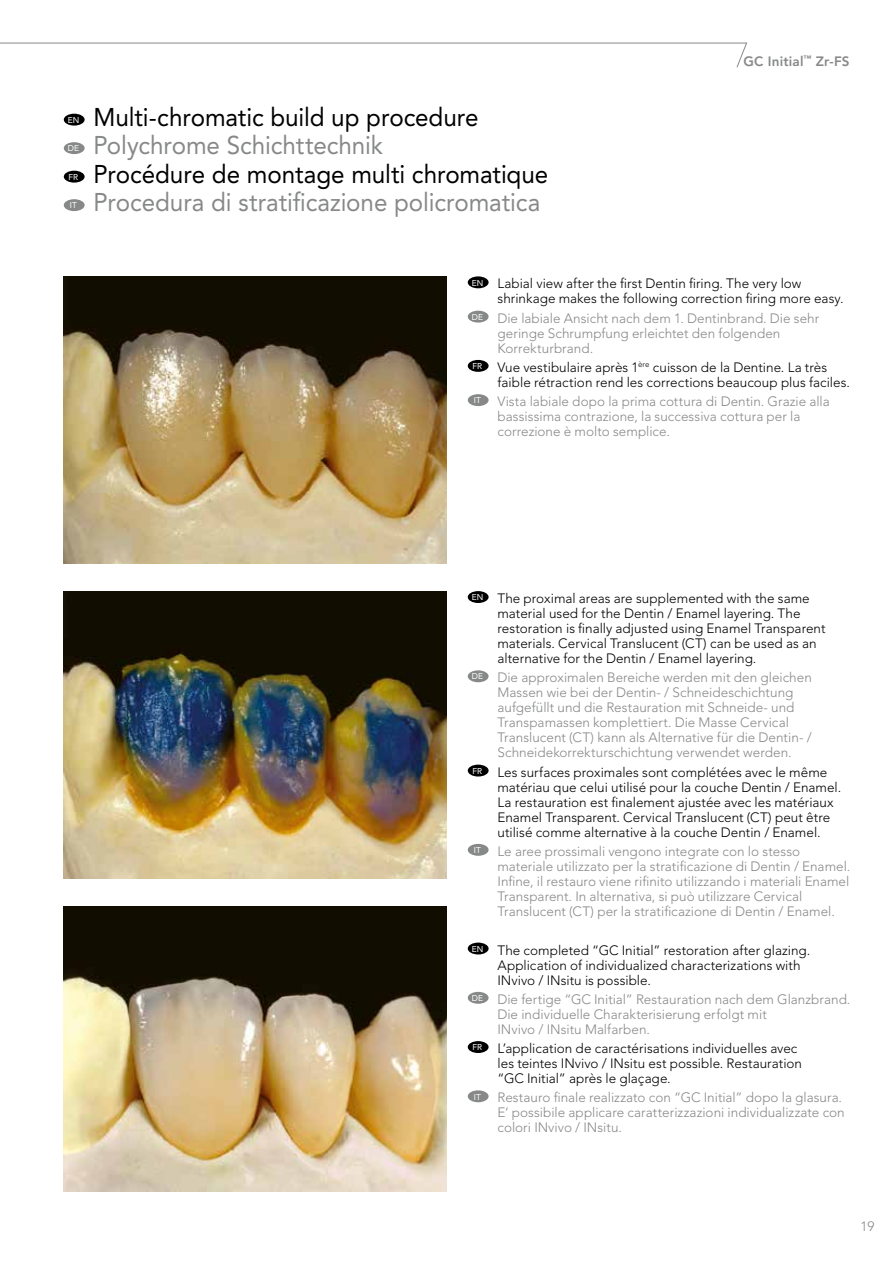
<style>
.page{position:relative;width:893px;height:1263px;background:#fff}
.page>*{position:absolute;margin:0;border:0;box-sizing:border-box;transform-origin:0 0}
.t1{font:25.5px "Avenir LT Std";letter-spacing:-.005em;color:#000;scale:.95 1}
.t2{font:25.5px "Avenir LT Std";letter-spacing:-.005em;color:#878988;scale:.95 1}
.t3{font:300 13.5px/15px "Avenir LT Std";color:#878988}
.t4{font:300 13.5px/15px "Avenir LT Std";color:#000}
.t5{font:800 13.5px "Avenir LT Std";letter-spacing:.015em;color:#878988}
.t6{font:8.4px "Avenir LT Std";letter-spacing:.01em;color:#fff}
</style>
<div class="page">
<svg style="left:0;top:42px;width:748px;height:26px"></svg>
<div style="left:64px;top:114px;width:21px;height:12px;background:#000;border-radius:50%"></div>
<div style="left:64px;top:142px;width:21px;height:12px;background:#878988;border-radius:50%"></div>
<div style="left:64px;top:171px;width:21px;height:12px;background:#000;border-radius:50%"></div>
<div style="left:64px;top:199px;width:21px;height:12px;background:#878988;border-radius:50%"></div>
<div style="left:468px;top:276px;width:21px;height:12px;background:#000;border-radius:50%"></div>
<div style="left:468px;top:311px;width:21px;height:12px;background:#878988;border-radius:50%"></div>
<div style="left:468px;top:360px;width:21px;height:12px;background:#000;border-radius:50%"></div>
<div style="left:468px;top:394px;width:21px;height:12px;background:#878988;border-radius:50%"></div>
<div style="left:468px;top:591px;width:21px;height:12px;background:#000;border-radius:50%"></div>
<div style="left:468px;top:670px;width:21px;height:12px;background:#878988;border-radius:50%"></div>
<div style="left:468px;top:765px;width:21px;height:11px;background:#000;border-radius:50%"></div>
<div style="left:468px;top:844px;width:21px;height:12px;background:#878988;border-radius:50%"></div>
<div style="left:468px;top:942px;width:21px;height:12px;background:#000;border-radius:50%"></div>
<div style="left:468px;top:992px;width:21px;height:12px;background:#878988;border-radius:50%"></div>
<div style="left:468px;top:1041px;width:21px;height:12px;background:#000;border-radius:50%"></div>
<div style="left:468px;top:1090px;width:21px;height:12px;background:#878988;border-radius:50%"></div>
<img style="left:64px;top:591px;width:382px;height:287px">
<img style="left:64px;top:276px;width:382px;height:287px">
<img style="left:64px;top:907px;width:382px;height:285px">
<p class="t6" style="left:68px;top:115px;width:13px">EN</p>
<h1 class="t1" style="left:94px;top:102px;width:407px">Multi-chromatic build up procedure</h1>
<p class="t6" style="left:68px;top:144px;width:13px">DE</p>
<h1 class="t2" style="left:94px;top:130px;width:306px">Polychrome Schichttechnik</h1>
<p class="t6" style="left:69px;top:172px;width:11px">FR</p>
<h1 class="t1" style="left:94px;top:159px;width:480px">Procédure de montage multi chromatique</h1>
<p class="t6" style="left:70px;top:201px;width:9px">IT</p>
<h1 class="t2" style="left:94px;top:187px;width:472px">Procedura di stratificazione policromatica</h1>
<p class="t5" style="left:744px;top:53px;width:107px">GC Initial<sup>™</sup> Zr-FS</p>
<p class="t4" style="left:497px;top:276px;width:348px;text-indent:-26px"><sup>EN</sup> Labial view after the first Dentin firing. The very low shrinkage makes the following correction firing more easy.</p>
<p class="t3" style="left:497px;top:310px;width:323px;text-indent:-26px"><sup>DE</sup> Die labiale Ansicht nach dem 1. Dentinbrand. Die sehr geringe Schrumpfung erleichtet den folgenden<br>Korrekturbrand.</p>
<p class="t4" style="left:497px;top:360px;width:354px;text-indent:-25px"><sup>FR</sup> Vue vestibulaire après 1<sup>ère</sup> cuisson de la Dentine. La très faible rétraction rend les corrections beaucoup plus faciles.</p>
<p class="t3" style="left:497px;top:394px;width:334px;text-indent:-24px"><sup>IT</sup> Vista labiale dopo la prima cottura di Dentin. Grazie alla bassissima contrazione, la successiva cottura per la correzione è molto semplice.</p>
<p class="t4" style="left:497px;top:591px;width:330px;text-indent:-26px"><sup>EN</sup> The proximal areas are supplemented with the same material used for the Dentin / Enamel layering. The restoration is finally adjusted using Enamel Transparent materials. Cervical Translucent (CT) can be used as an alternative for the Dentin / Enamel layering.</p>
<p class="t3" style="left:497px;top:670px;width:316px;text-indent:-26px"><sup>DE</sup> Die approximalen Bereiche werden mit den gleichen Massen wie bei der Dentin- / Schneideschichtung aufgefüllt und die Restauration mit Schneide- und Transpamassen komplettiert. Die Masse Cervical Translucent (CT) kann als Alternative für die Dentin- / Schneidekorrekturschichtung verwendet werden.</p>
<p class="t4" style="left:497px;top:764px;width:345px;text-indent:-25px"><sup>FR</sup> Les surfaces proximales sont complétées avec le même matériau que celui utilisé pour la couche Dentin / Enamel.<br>La restauration est finalement ajustée avec les matériaux Enamel Transparent. Cervical Translucent (CT) peut être utilisé comme alternative à la couche Dentin / Enamel.</p>
<p class="t3" style="left:497px;top:844px;width:354px;text-indent:-24px"><sup>IT</sup> Le aree prossimali vengono integrate con lo stesso materiale utilizzato per la stratificazione di Dentin / Enamel.<br>Infine, il restauro viene rifinito utilizzando i materiali Enamel Transparent. In alternativa, si può utilizzare Cervical Translucent (CT) per la stratificazione di Dentin / Enamel.</p>
<p class="t4" style="left:497px;top:942px;width:314px;text-indent:-26px"><sup>EN</sup> The completed “GC Initial” restoration after glazing.<br>Application of individualized characterizations with<br>INvivo / INsitu is possible.</p>
<p class="t3" style="left:497px;top:992px;width:354px;text-indent:-26px"><sup>DE</sup> Die fertige “GC Initial” Restauration nach dem Glanzbrand.<br>Die individuelle Charakterisierung erfolgt mit<br>INvivo / INsitu Malfarben.</p>
<p class="t4" style="left:497px;top:1041px;width:306px;text-indent:-25px"><sup>FR</sup> L’application de caractérisations individuelles avec les teintes INvivo / INsitu est possible. Restauration “GC Initial” après le glaçage.</p>
<p class="t3" style="left:497px;top:1090px;width:349px;text-indent:-24px"><sup>IT</sup> Restauro finale realizzato con “GC Initial” dopo la glasura.<br>E‘ possibile applicare caratterizzazioni individualizzate con colori INvivo / INsitu.</p>
<p class="t3" style="left:860px;top:1218px;width:16px">19</p>
</div>
